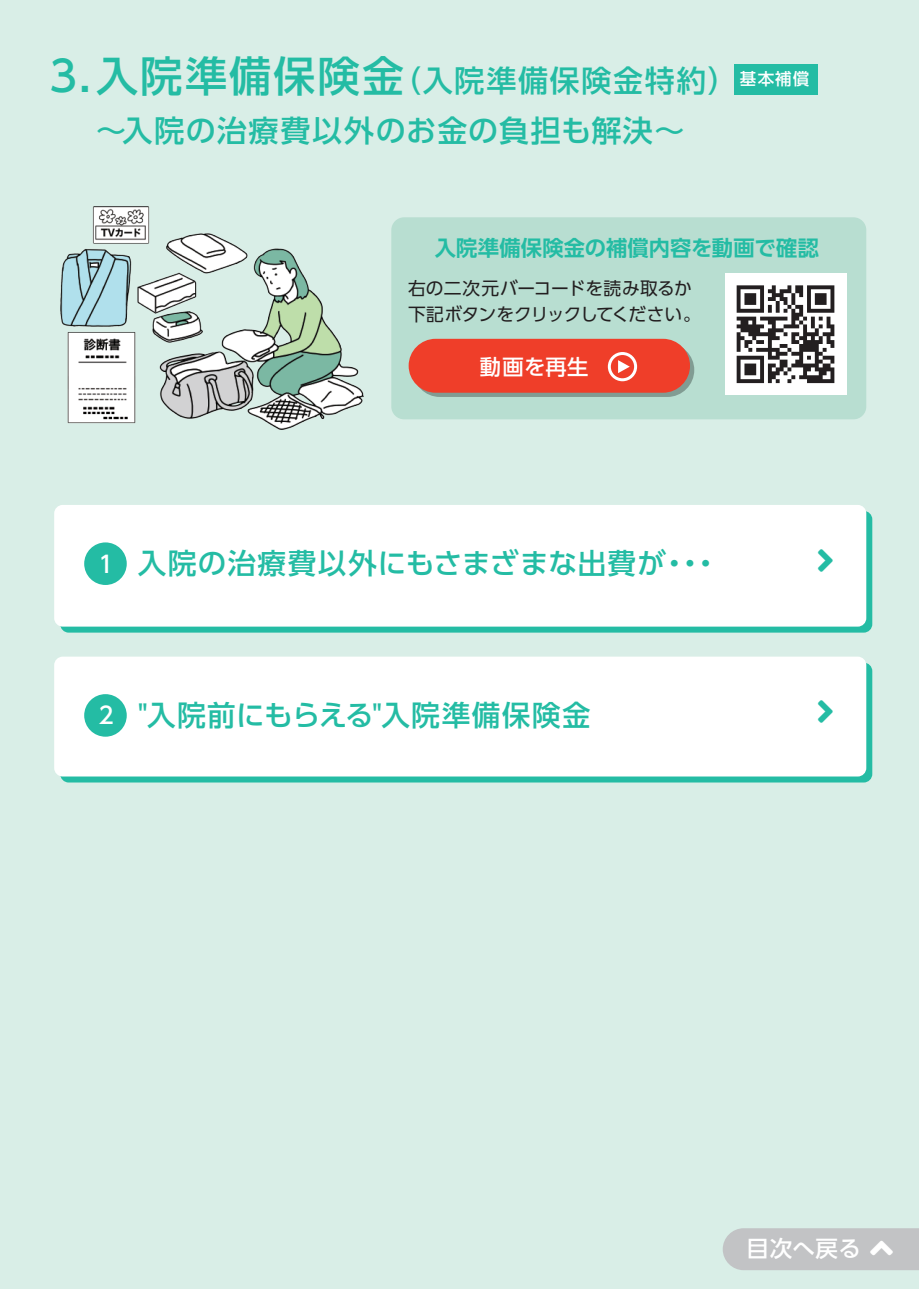
<style>
.page{position:relative;width:919px;height:1289px;background:#fff}
.page>*{position:absolute;margin:0;border:0;box-sizing:border-box;transform-origin:0 0}
.t1{font:500 42px "UD Shin Go Pro";color:#24bca4}
.t2{font:500 30px/50.1px "UD Shin Go Pro";letter-spacing:.05em;color:#24bca4}
.t3{font:500 28.5px "UD Shin Go Pro";letter-spacing:.045em;color:#24bca4}
.t4{font:500 22.5px "UD Shin Go Pro";letter-spacing:.025em;color:#fff}
.t5{font:700 21.3px "UD Shin Go Pro De";letter-spacing:.005em;color:#24bca4}
.t6{font:500 21.3px "UD Shin Go Pro";letter-spacing:.025em;color:#fff}
.t7{font:17.7px/26.5px "UD Shin Go Pro";letter-spacing:-.005em;color:#231f20}
.t8{font:500 16.5px "UD Shin Go Pro";color:#fff}
.s1{font-size:42px}
.s2{font-size:23.1px;color:#fff}
</style>
<div class="page">
<div style="left:1px;top:1px;width:917px;height:1287px;background:#d9eee7"></div>
<svg style="left:60px;top:511px;width:812px;height:121px;background:#39c2ac"></svg>
<svg style="left:60px;top:662px;width:812px;height:120px;background:#35c1ab"></svg>
<div style="left:54px;top:505px;width:812px;height:121px;background:#fff;border-radius:9px"></div>
<div style="left:84px;top:542px;width:43px;height:43px;background:#24bca4;border-radius:50%"></div>
<div style="left:54px;top:656px;width:812px;height:120px;background:#fff;border-radius:9px"></div>
<div style="left:84px;top:694px;width:43px;height:42px;background:#24bca4;border-radius:50%"></div>
<div style="left:391px;top:217px;width:475px;height:202px;background:#b8ded1;border-radius:13px"></div>
<div style="left:413px;top:343px;width:281px;height:54px;background:#819c93;border-radius:27px"></div>
<div style="left:408px;top:339px;width:282px;height:54px;background:#ef3e29;border-radius:27px"></div>
<svg style="left:607px;top:352px;width:30px;height:29px"></svg>
<div style="left:733px;top:64px;width:84px;height:31px;background:#24bca4"></div>
<img style="left:60px;top:207px;width:303px;height:223px">
<div style="left:724px;top:273px;width:122px;height:122px;background:#fff"></div>
<svg style="left:736px;top:285px;width:98px;height:98px"></svg>
<div style="left:722px;top:1228px;width:196px;height:42px;background:#c2c3c5"></div>
<h1 class="t1" style="left:50px;top:42px;width:43px">3.</h1>
<p class="t2" style="left:96px;top:54px;width:643px"><span class="s1">入院準備保険金</span>（入院準備保険金特約）～入院の治療費以外のお金の負担も解決～</p>
<p class="t8" style="left:739px;top:65px;width:71px">基本補償</p>
<p class="t5" style="left:435px;top:231px;width:386px">入院準備保険金の補償内容を動画で確認</p>
<p class="t7" style="left:408px;top:274px;width:294px">右の二次元バーコードを読み取るか下記ボタンをクリックしてください。</p>
<p class="t6" style="left:480px;top:350px;width:110px">動画を再生</p>
<p class="t3" style="left:98px;top:540px;width:623px"><span class="s2">1</span> 入院の治療費以外にもさまざまな出費が・・・</p>
<p class="t3" style="left:98px;top:691px;width:494px"><span class="s2">2</span> "入院前にもらえる"入院準備保険金</p>
<p class="t4" style="left:746px;top:1230px;width:116px">目次へ戻る</p>
</div>
